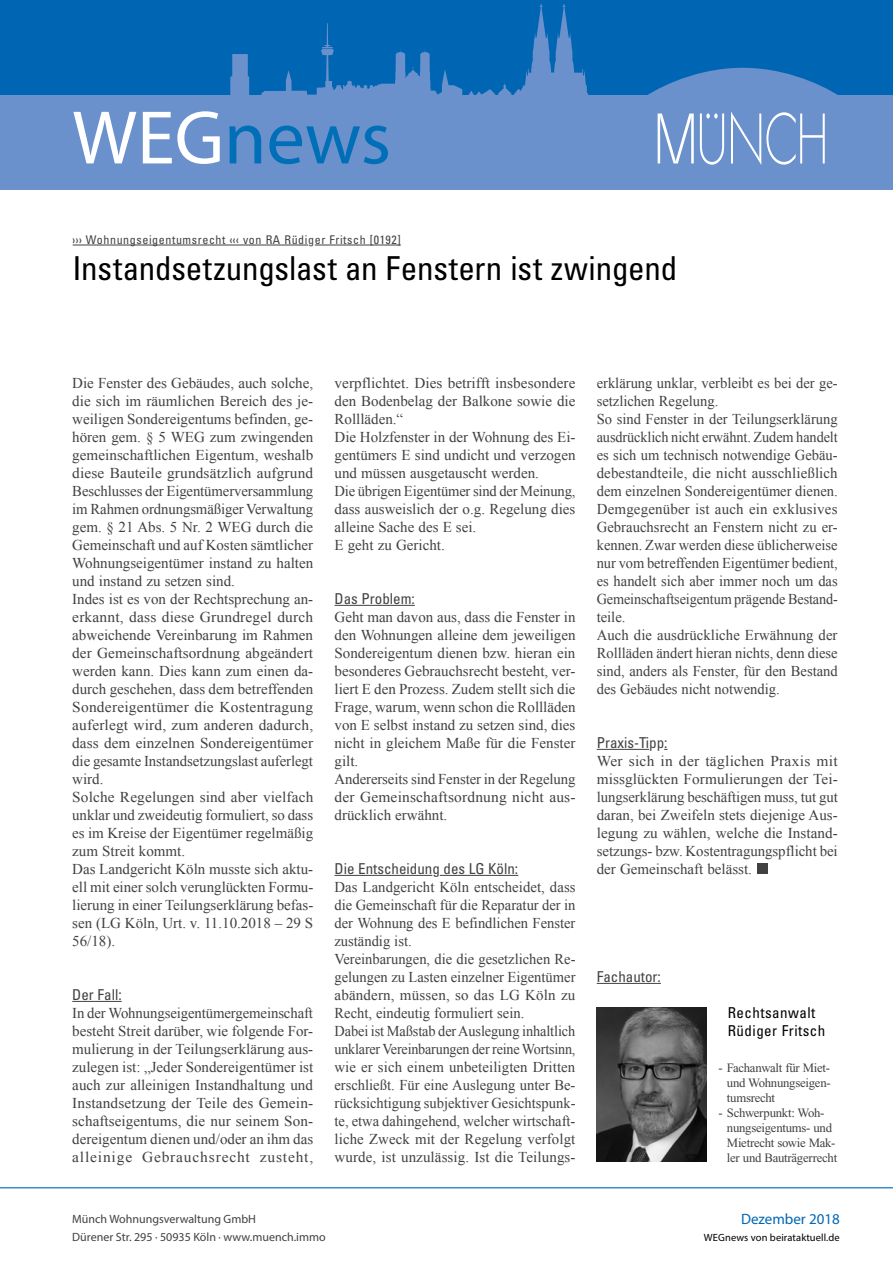
<style>
.page{position:relative;width:893px;height:1263px;background:#fff}
.page>*{position:absolute;margin:0;border:0;box-sizing:border-box;transform-origin:0 0}
.t1{font:76.5px "Myriad Pro";color:#006fb8}
.t2{font:condensed 33px "Univers";letter-spacing:-.005em;color:#000}
.t3{font:15px/18px "Times New Roman";color:#414042}
.t4{font:condensed 15px "Univers";color:#414042}
.t5{font:condensed 15px/18px "Univers";letter-spacing:.03em;color:#000}
.t6{font:15px "Myriad Pro";color:#0066b3}
.t7{font:12.75px/15px "Times New Roman";letter-spacing:-.02em;color:#414042;text-align:justify}
.t8{font:12px "Myriad Pro";color:#414042}
.t9{font:condensed 12px "Univers";letter-spacing:.05em;color:#414042}
.t10{font:10.5px "Myriad Pro";letter-spacing:.01em;color:#000}
.s1{color:#fff}
</style>
<div class="page">
<div style="left:0;top:95px;width:893px;height:95px;background:#6a91cb"></div>
<hr style="left:0;top:1187px;width:893px;height:1px;background:#0066b3">
<div style="left:0;top:0;width:893px;height:95px;background:#0066b3"></div>
<svg style="left:221px;top:4px;width:372px;height:141px"></svg>
<svg style="left:648px;top:68px;width:189px;height:122px;background:#6c95cc"></svg>
<img style="left:597px;top:1007px;width:110px;height:155px">
<hr style="left:597px;top:983px;width:64px;height:1px;background:#414042">
<hr style="left:72px;top:1001px;width:50px;height:1px;background:#414042">
<hr style="left:334px;top:605px;width:81px;height:1px;background:#414042">
<hr style="left:334px;top:875px;width:98px;height:1px;background:#414042">
<hr style="left:440px;top:875px;width:78px;height:1px;background:#414042">
<hr style="left:73px;top:245px;width:235px;height:1px;background:#414042">
<hr style="left:315px;top:245px;width:86px;height:1px;background:#414042">
<hr style="left:597px;top:749px;width:52px;height:1px;background:#414042">
<div style="left:758px;top:863px;width:10px;height:11px;background:#414042"></div>
<h1 class="t1" style="left:72px;top:91px;width:320px"><span class="s1">WEG</span>news</h1>
<p class="t9" style="left:73px;top:232px;width:330px">››› Wohnungseigentumsrecht ‹‹‹ von RA Rüdiger Fritsch [0192]</p>
<h2 class="t2" style="left:72px;top:247px;width:606px">Instandsetzungslast an Fenstern ist zwingend</h2>
<p class="t3" style="left:72px;top:374px;width:243px">Die Fenster des Gebäudes, auch solche, die sich im räumlichen Bereich des je&shy;weiligen Sondereigentums befinden, ge&shy;hören gem. § 5 WEG zum zwingenden gemeinschaftlichen Eigentum, weshalb diese Bauteile grundsätzlich aufgrund Beschlusses der Eigentümerversammlung im Rahmen ordnungsmäßiger Verwaltung gem. § 21 Abs. 5 Nr. 2 WEG durch die Gemeinschaft und auf Kosten sämtlicher Wohnungseigentümer instand zu halten und instand zu setzen sind.<br>Indes ist es von der Rechtsprechung an&shy;erkannt, dass diese Grundregel durch abweichende Vereinbarung im Rahmen der Gemeinschaftsordnung abgeändert werden kann. Dies kann zum einen da&shy;durch geschehen, dass dem betreffenden Sondereigentümer die Kostentragung auferlegt wird, zum anderen dadurch, dass dem einzelnen Sondereigentümer die gesamte Instandsetzungslast auferlegt wird.<br>Solche Regelungen sind aber vielfach unklar und zweideutig formuliert, so dass es im Kreise der Eigentümer regelmäßig zum Streit kommt.<br>Das Landgericht Köln musste sich aktu&shy;ell mit einer solch verunglückten Formu&shy;lierung in einer Teilungserklärung befas&shy;sen (LG Köln, Urt. v. 11.10.2018 – 29 S 56/18).</p>
<p class="t4" style="left:72px;top:985px;width:51px">Der Fall:</p>
<p class="t3" style="left:72px;top:1004px;width:242px;text-align:justify">In der Wohnungseigentümergemeinschaft besteht Streit darüber, wie folgende For&shy;mulierung in der Teilungserklärung aus&shy;zulegen ist: „Jeder Sondereigentümer ist auch zur alleinigen Instandhaltung und Instandsetzung der Teile des Gemein&shy;schaftseigentums, die nur seinem Son&shy;dereigentum dienen und/oder an ihm das alleinige Gebrauchsrecht zusteht,</p>
<p class="t3" style="left:334px;top:374px;width:242px">verpflichtet. Dies betrifft insbesondere den Bodenbelag der Balkone sowie die<br>Rollläden.“<br>Die Holzfenster in der Wohnung des Ei&shy;gentümers E sind undicht und verzogen und müssen ausgetauscht werden.<br>Die übrigen Eigentümer sind der Meinung, dass ausweislich der o.g. Regelung dies alleine Sache des E sei.<br>E geht zu Gericht.</p>
<p class="t4" style="left:334px;top:589px;width:82px">Das Problem:</p>
<p class="t3" style="left:334px;top:608px;width:243px">Geht man davon aus, dass die Fenster in den Wohnungen alleine dem jeweiligen Sondereigentum dienen bzw. hieran ein besonderes Gebrauchsrecht besteht, ver&shy;liert E den Prozess. Zudem stellt sich die Frage, warum, wenn schon die Rollläden von E selbst instand zu setzen sind, dies nicht in gleichem Maße für die Fenster gilt.<br>Andererseits sind Fenster in der Regelung der Gemeinschaftsordnung nicht aus&shy;drücklich erwähnt.</p>
<p class="t4" style="left:334px;top:859px;width:185px">Die Entscheidung des LG Köln:</p>
<p class="t3" style="left:334px;top:878px;width:243px">Das Landgericht Köln entscheidet, dass die Gemeinschaft für die Reparatur der in der Wohnung des E befindlichen Fenster zuständig ist.<br>Vereinbarungen, die die gesetzlichen Re&shy;gelungen zu Lasten einzelner Eigentümer abändern, müssen, so das LG Köln zu Recht, eindeutig formuliert sein.<br>Dabei ist Maßstab der Auslegung inhaltlich unklarer Vereinbarungen der reine Wortsinn, wie er sich einem unbeteiligten Dritten erschließt. Für eine Auslegung unter Be&shy;rücksichtigung subjektiver Gesichtspunk&shy;te, etwa dahingehend, welcher wirtschaft&shy;liche Zweck mit der Regelung verfolgt wurde, ist unzulässig. Ist die Teilungs-</p>
<p class="t3" style="left:597px;top:374px;width:243px">erklärung unklar, verbleibt es bei der ge&shy;setzlichen Regelung.<br>So sind Fenster in der Teilungserklärung ausdrücklich nicht erwähnt. Zudem handelt es sich um technisch notwendige Gebäu&shy;debestandteile, die nicht ausschließlich dem einzelnen Sondereigentümer dienen.<br>Demgegenüber ist auch ein exklusives Gebrauchsrecht an Fenstern nicht zu er&shy;kennen. Zwar werden diese üblicherweise nur vom betreffenden Eigentümer bedient, es handelt sich aber immer noch um das Gemeinschaftseigentum prägende Bestand&shy;teile.<br>Auch die ausdrückliche Erwähnung der Rollläden ändert hieran nichts, denn diese sind, anders als Fenster, für den Bestand des Gebäudes nicht notwendig.</p>
<p class="t4" style="left:597px;top:733px;width:72px">Praxis-Tipp:</p>
<p class="t3" style="left:597px;top:752px;width:243px;text-align:justify">Wer sich in der täglichen Praxis mit missglückten Formulierungen der Tei&shy;lungserklärung beschäftigen muss, tut gut daran, bei Zweifeln stets diejenige Aus&shy;legung zu wählen, welche die Instand&shy;setzungs- bzw. Kostentragungspflicht bei der Gemeinschaft belässt.</p>
<p class="t4" style="left:597px;top:967px;width:66px">Fachautor:</p>
<p class="t5" style="left:728px;top:1003px;width:99px">Rechtsanwalt<br>Rüdiger Fritsch</p>
<p class="t7" style="left:727px;top:1060px;width:105px;text-indent:-9px">- Fachanwalt für Miet&shy;und Wohnungseigen&shy;tumsrecht</p>
<p class="t7" style="left:727px;top:1105px;width:112px;text-align:left;text-indent:-9px">- Schwerpunkt: Woh&shy;nungseigentums- und<br>Mietrecht sowie Mak&shy;ler und Bauträgerrecht</p>
<p class="t8" style="left:72px;top:1212px;width:185px">Münch Wohnungsverwaltung GmbH</p>
<p class="t6" style="left:741px;top:1209px;width:100px">Dezember 2018</p>
<p class="t8" style="left:72px;top:1230px;width:255px">Dürener Str. 295 · 50935 Köln · www.muench.immo</p>
<p class="t10" style="left:704px;top:1231px;width:137px">WEGnews von beirataktuell.de</p>
</div>
